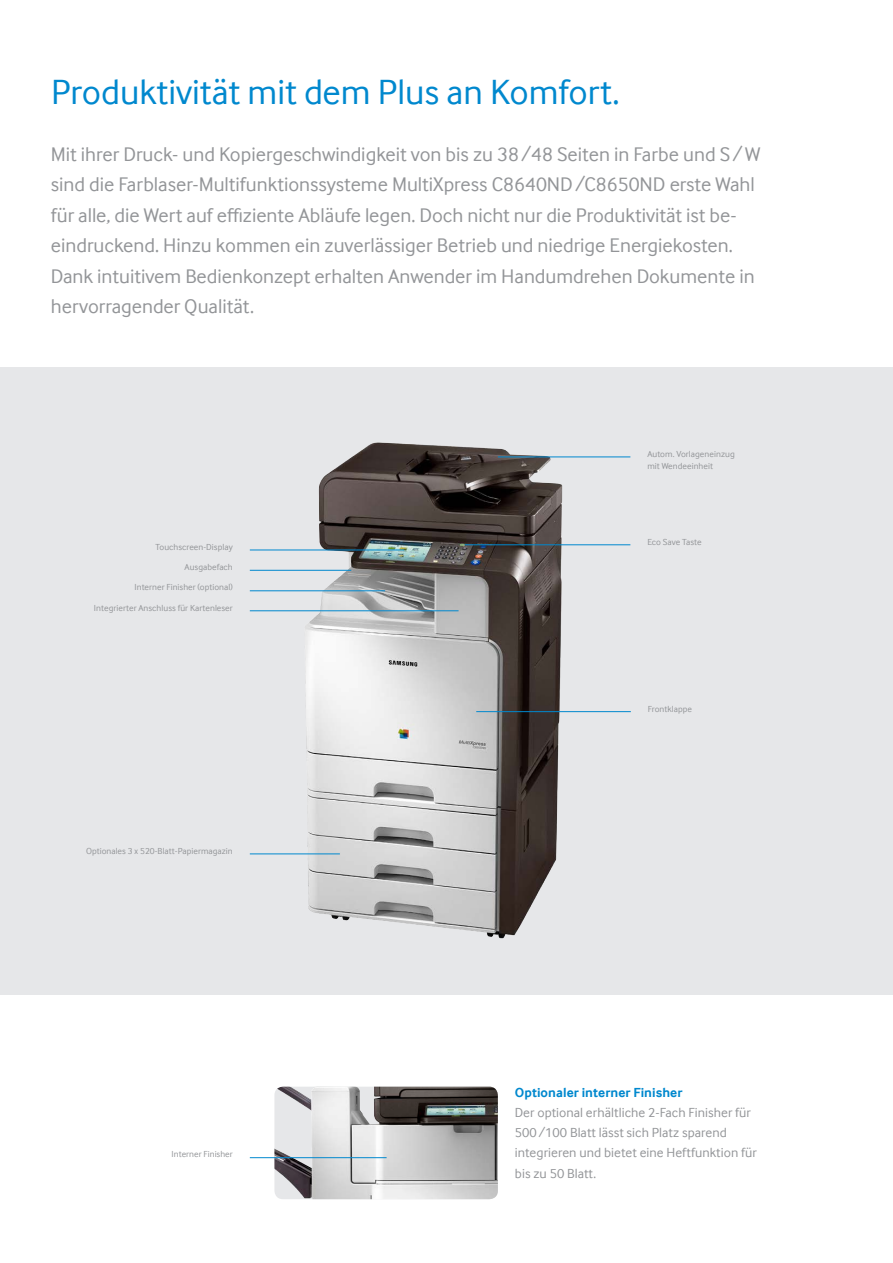
<style>
.page{position:relative;width:893px;height:1263px;background:#fff}
.page>*{position:absolute;margin:0;border:0;box-sizing:border-box;transform-origin:0 0}
._01_2_Headline_24_27{font:36px "Samsung Inter Face";color:#0088ce}
._02_2_Einlesertext_1{font:20.25px/30.3px "Samsung Inter Face";color:#939598}
._03_0_Copy_9_13_5{font:13.5px/20.2px "Samsung Inter Face";letter-spacing:.005em;color:#939598}
._03_0_CopyOverline_9{font:700 13.5px "Samsung Inter Face";letter-spacing:.005em;color:#0088ce}
._06_1_Igel_rechtsb_6{font:9px "Samsung Inter Face";letter-spacing:.005em;color:#939598}
._06_2_Igel_linksb_6{font:9px "Samsung Inter Face";letter-spacing:.005em;color:#939598}
</style>
<div class="page">
<div style="left:0;top:368px;width:893px;height:627px;background:#e6e7e9"></div>
<img style="left:274px;top:1087px;width:224px;height:112px">
<img style="left:295px;top:442px;width:323px;height:497px">
<hr style="left:250px;top:550px;width:154px;height:1px;background:#0088ce">
<hr style="left:250px;top:610px;width:209px;height:1px;background:#0088ce">
<hr style="left:250px;top:570px;width:101px;height:1px;background:#0088ce">
<hr style="left:250px;top:590px;width:135px;height:1px;background:#0088ce">
<hr style="left:250px;top:854px;width:90px;height:1px;background:#0088ce">
<hr style="left:498px;top:457px;width:132px;height:1px;background:#0088ce">
<hr style="left:465px;top:544px;width:165px;height:1px;background:#0088ce">
<hr style="left:476px;top:711px;width:155px;height:1px;background:#0088ce">
<hr style="left:250px;top:1157px;width:137px;height:1px;background:#0088ce">
<p class="_01_2_Headline_24_27" style="left:51px;top:72px;width:570px">Produktivität mit dem Plus an Komfort.</p>
<p class="_02_2_Einlesertext_1" style="left:51px;top:139px;width:711px">Mit ihrer Druck- und Kopiergeschwindigkeit von bis zu 38/48 Seiten in Farbe und S/W sind die Farblaser-Multifunktionssysteme MultiXpress C8640ND/C8650ND erste Wahl für alle, die Wert auf effiziente Abläufe legen. Doch nicht nur die Produktivität ist be&shy;eindruckend. Hinzu kommen ein zuverlässiger Betrieb und niedrige Energiekosten.<br>Dank intuitivem Bedienkonzept erhalten Anwender im Handumdrehen Dokumente in hervorragender Qualität.</p>
<p class="_06_1_Igel_rechtsb_6" style="left:155px;top:542px;width:79px">Touchscreen-Display</p>
<p class="_06_1_Igel_rechtsb_6" style="left:135px;top:582px;width:100px">Interner Finisher (optional)</p>
<p class="_06_1_Igel_rechtsb_6" style="left:94px;top:602px;width:140px">Integrierter Anschluss für Kartenleser</p>
<p class="_06_1_Igel_rechtsb_6" style="left:185px;top:562px;width:50px">Ausgabefach</p>
<p class="_06_1_Igel_rechtsb_6" style="left:86px;top:845px;width:148px">Optionales 3 x 520-Blatt-Papiermagazin</p>
<p class="_06_1_Igel_rechtsb_6" style="left:172px;top:1149px;width:63px">Interner Finisher</p>
<p class="_06_2_Igel_linksb_6" style="left:647px;top:449px;width:89px">Autom. Vorlageneinzug</p>
<p class="_06_2_Igel_linksb_6" style="left:647px;top:461px;width:67px">mit Wendeeinheit</p>
<p class="_06_2_Igel_linksb_6" style="left:647px;top:537px;width:56px">Eco Save Taste</p>
<p class="_06_2_Igel_linksb_6" style="left:648px;top:704px;width:46px">Frontklappe</p>
<p class="_03_0_CopyOverline_9" style="left:515px;top:1084px;width:169px">Optionaler interner Finisher</p>
<p class="_03_0_Copy_9_13_5" style="left:515px;top:1102px;width:244px">Der optional erhältliche 2-Fach Finisher für 500/100 Blatt lässt sich Platz sparend integrieren und bietet eine Heftfunktion für bis zu 50 Blatt.</p>
</div>
